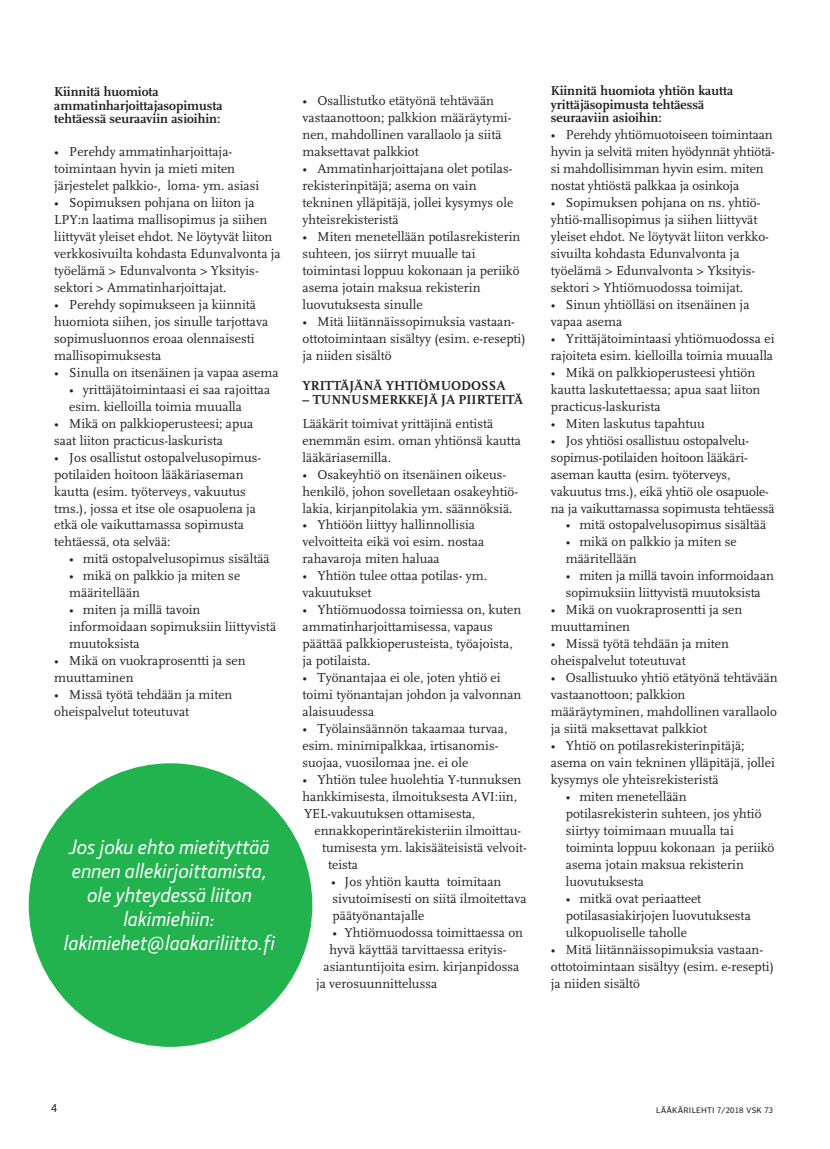
<style>
.page{position:relative;width:830px;height:1149px;background:#fff}
.page>*{position:absolute;margin:0;border:0;box-sizing:border-box;transform-origin:0 0}
.leipa_ilman_sis{font:italic 500 21px/24px "Section";color:#fff;text-align:center}
.leipa_ilman_sis-2{font:13.5px/17px "Scala LF";color:#231f20}
.Alaotsikko{font:700 13.5px/13.5px "Scala LF";color:#231f20}
.t1{font:10.5px "Poynter Agate Zero";color:#231f20}
.t2{font:7.5px "Poynter Agate Zero";letter-spacing:.03em;color:#231f20}
</style>
<div class="page">
<div style="left:29px;top:763px;width:283px;height:283px;background:#22b24e;border-radius:50%"></div>
<p class="Alaotsikko" style="left:54px;top:85px;width:170px">Kiinnitä huomiota ammatinharjoittajasopimusta tehtäessä seuraaviin asioihin:</p>
<p class="leipa_ilman_sis-2" style="left:54px;top:144px;width:206px">• Perehdy ammatinharjoittaja&shy;toimintaan hyvin ja mieti miten järjestelet palkkio-, loma- ym. asiasi</p>
<p class="leipa_ilman_sis-2" style="left:54px;top:194px;width:228px">• Sopimuksen pohjana on liiton ja LPY:n laatima mallisopimus ja siihen liittyvät yleiset ehdot. Ne löytyvät liiton verkkosivuilta kohdasta Edunvalvonta ja työelämä &gt; Edunvalvonta &gt; Yksityis&shy;sektori &gt; Ammatinharjoittajat.</p>
<p class="leipa_ilman_sis-2" style="left:54px;top:296px;width:215px">• Perehdy sopimukseen ja kiinnitä huomiota siihen, jos sinulle tarjottava sopimusluonnos eroaa olennaisesti mallisopimuksesta</p>
<p class="leipa_ilman_sis-2" style="left:54px;top:364px;width:226px">• Sinulla on itsenäinen ja vapaa asema</p>
<p class="leipa_ilman_sis-2" style="left:69px;top:381px;width:202px">• yrittäjätoimintaasi ei saa rajoittaa esim. kielloilla toimia muualla</p>
<p class="leipa_ilman_sis-2" style="left:54px;top:415px;width:200px">• Mikä on palkkioperusteesi; apua saat liiton practicus-laskurista</p>
<p class="leipa_ilman_sis-2" style="left:54px;top:449px;width:206px">• Jos osallistut ostopalvelusopimus-- potilaiden hoitoon lääkäriaseman kautta (esim. työterveys, vakuutus tms.), jossa et itse ole osapuolena ja etkä ole vaikuttamassa sopimusta tehtäessä, ota selvää:</p>
<p class="leipa_ilman_sis-2" style="left:69px;top:550px;width:202px">• mitä ostopalvelusopimus sisältää</p>
<p class="leipa_ilman_sis-2" style="left:69px;top:567px;width:172px">• mikä on palkkio ja miten se määritellään</p>
<p class="leipa_ilman_sis-2" style="left:69px;top:601px;width:208px">• miten ja millä tavoin - informoidaan sopimuksiin liittyvistä muutoksista</p>
<p class="leipa_ilman_sis-2" style="left:54px;top:652px;width:193px">• Mikä on vuokraprosentti ja sen muuttaminen</p>
<p class="leipa_ilman_sis-2" style="left:54px;top:686px;width:180px">• Missä työtä tehdään ja miten oheispalvelut toteutuvat</p>
<p class="leipa_ilman_sis" style="left:64px;top:835px;width:213px">Jos joku ehto mietityttää ennen allekirjoittamista, ole yhteydessä liiton lakimiehiin: lakimiehet@laakariliitto.fi</p>
<p class="leipa_ilman_sis-2" style="left:302px;top:93px;width:210px">• Osallistutko etätyönä tehtävään vastaanottoon; palkkion määräytymi&shy;nen, mahdollinen varallaolo ja siitä maksettavat palkkiot</p>
<p class="leipa_ilman_sis-2" style="left:302px;top:160px;width:212px">• Ammatinharjoittajana olet potilas&shy;rekisterinpitäjä; asema on vain tekninen ylläpitäjä, jollei kysymys ole yhteisrekisteristä</p>
<p class="leipa_ilman_sis-2" style="left:302px;top:228px;width:219px">• Miten menetellään potilasrekisterin suhteen, jos siirryt muualle tai toimintasi loppuu kokonaan ja periikö asema jotain maksua rekisterin luovutuksesta sinulle</p>
<p class="leipa_ilman_sis-2" style="left:302px;top:313px;width:224px">• Mitä liitännäissopimuksia vastaan&shy;ottotoimintaan sisältyy (esim. e-resepti) ja niiden sisältö</p>
<p class="Alaotsikko" style="left:302px;top:379px;width:204px">YRITTÄJÄNÄ YHTIÖMUODOSSA</p>
<p class="Alaotsikko" style="left:302px;top:392px;width:221px">– TUNNUSMERKKEJÄ JA PIIRTEITÄ</p>
<p class="leipa_ilman_sis-2" style="left:302px;top:415px;width:220px">Lääkärit toimivat yrittäjinä entistä enemmän esim. oman yhtiönsä kautta lääkäriasemilla.</p>
<p class="leipa_ilman_sis-2" style="left:302px;top:466px;width:216px">• Osakeyhtiö on itsenäinen oikeus&shy;henkilö, johon sovelletaan osakeyhtiö&shy;lakia, kirjanpitolakia ym. säännöksiä.</p>
<p class="leipa_ilman_sis-2" style="left:302px;top:516px;width:183px">• Yhtiöön liittyy hallinnollisia velvoitteita eikä voi esim. nostaa rahavaroja miten haluaa</p>
<p class="leipa_ilman_sis-2" style="left:302px;top:567px;width:186px">• Yhtiön tulee ottaa potilas- ym. vakuutukset</p>
<p class="leipa_ilman_sis-2" style="left:302px;top:601px;width:220px">• Yhtiömuodossa toimiessa on, kuten ammatinharjoittamisessa, vapaus päättää palkkioperusteista, työajoista, ja potilaista.</p>
<p class="leipa_ilman_sis-2" style="left:302px;top:669px;width:220px">• Työnantajaa ei ole, joten yhtiö ei toimi työnantajan johdon ja valvonnan alaisuudessa</p>
<p class="leipa_ilman_sis-2" style="left:302px;top:720px;width:206px">• Työlainsäännön takaamaa turvaa, esim. minimipalkkaa, irtisanomis&shy;suojaa, vuosilomaa jne. ei ole</p>
<p class="leipa_ilman_sis-2" style="left:302px;top:771px;width:220px">• Yhtiön tulee huolehtia Y-tunnuksen</p>
<p class="leipa_ilman_sis-2" style="left:302px;top:788px;width:216px">hankkimisesta, ilmoituksesta AVI:iin,</p>
<p class="leipa_ilman_sis-2" style="left:304px;top:805px;width:173px">YEL-vakuutuksen ottamisesta,</p>
<p class="leipa_ilman_sis-2" style="left:314px;top:822px;width:207px">ennakkoperintärekisteriin ilmoittau-</p>
<p class="leipa_ilman_sis-2" style="left:322px;top:838px;width:205px">tumisesta ym. lakisääteisistä velvoit-</p>
<p class="leipa_ilman_sis-2" style="left:328px;top:855px;width:31px">teista</p>
<p class="leipa_ilman_sis-2" style="left:331px;top:872px;width:197px">• Jos yhtiön kautta toimitaan sivutoimisesti on siitä ilmoitettava päätyönantajalle</p>
<p class="leipa_ilman_sis-2" style="left:332px;top:923px;width:192px">• Yhtiömuodossa toimittaessa on</p>
<p class="leipa_ilman_sis-2" style="left:329px;top:940px;width:177px">hyvä käyttää tarvittaessa erityis-</p>
<p class="leipa_ilman_sis-2" style="left:323px;top:957px;width:197px">asiantuntijoita esim. kirjanpidossa</p>
<p class="leipa_ilman_sis-2" style="left:316px;top:974px;width:123px">ja verosuunnittelussa</p>
<p class="Alaotsikko" style="left:550px;top:84px;width:184px">Kiinnitä huomiota yhtiön kautta yrittäjäsopimusta tehtäessä seuraaviin asioihin:</p>
<p class="leipa_ilman_sis-2" style="left:550px;top:127px;width:225px">• Perehdy yhtiömuotoiseen toimintaan hyvin ja selvitä miten hyödynnät yhtiötä&shy;si mahdollisimman hyvin esim. miten nostat yhtiöstä palkkaa ja osinkoja</p>
<p class="leipa_ilman_sis-2" style="left:550px;top:194px;width:219px">• Sopimuksen pohjana on ns. yhtiö&shy;yhtiö-mallisopimus ja siihen liittyvät yleiset ehdot. Ne löytyvät liiton verkko&shy;sivuilta kohdasta Edunvalvonta ja työelämä &gt; Edunvalvonta &gt; Yksityis&shy;sektori &gt; Yhtiömuodossa toimijat.</p>
<p class="leipa_ilman_sis-2" style="left:550px;top:296px;width:200px">• Sinun yhtiölläsi on itsenäinen ja vapaa asema</p>
<p class="leipa_ilman_sis-2" style="left:550px;top:330px;width:225px">• Yrittäjätoimintaasi yhtiömuodossa ei rajoiteta esim. kielloilla toimia muualla</p>
<p class="leipa_ilman_sis-2" style="left:550px;top:364px;width:211px">• Mikä on palkkioperusteesi yhtiön kautta laskutettaessa; apua saat liiton practicus-laskurista</p>
<p class="leipa_ilman_sis-2" style="left:550px;top:415px;width:155px">• Miten laskutus tapahtuu</p>
<p class="leipa_ilman_sis-2" style="left:550px;top:432px;width:225px">• Jos yhtiösi osallistuu ostopalvelu&shy;sopimus-potilaiden hoitoon lääkäri&shy;aseman kautta (esim. työterveys, vakuutus tms.), eikä yhtiö ole osapuole&shy;na ja vaikuttamassa sopimusta tehtäessä</p>
<p class="leipa_ilman_sis-2" style="left:565px;top:516px;width:202px">• mitä ostopalvelusopimus sisältää</p>
<p class="leipa_ilman_sis-2" style="left:565px;top:533px;width:172px">• mikä on palkkio ja miten se määritellään</p>
<p class="leipa_ilman_sis-2" style="left:565px;top:567px;width:209px">• miten ja millä tavoin informoidaan sopimuksiin liittyvistä muutoksista</p>
<p class="leipa_ilman_sis-2" style="left:550px;top:601px;width:193px">• Mikä on vuokraprosentti ja sen muuttaminen</p>
<p class="leipa_ilman_sis-2" style="left:550px;top:635px;width:180px">• Missä työtä tehdään ja miten oheispalvelut toteutuvat</p>
<p class="leipa_ilman_sis-2" style="left:550px;top:669px;width:228px">• Osallistuuko yhtiö etätyönä tehtävään vastaanottoon; palkkion määräytyminen, mahdollinen varallaolo ja siitä maksettavat palkkiot</p>
<p class="leipa_ilman_sis-2" style="left:550px;top:737px;width:225px">• Yhtiö on potilasrekisterinpitäjä; asema on vain tekninen ylläpitäjä, jollei kysymys ole yhteisrekisteristä</p>
<p class="leipa_ilman_sis-2" style="left:565px;top:788px;width:122px">• miten menetellään</p>
<p class="leipa_ilman_sis-2" style="left:565px;top:805px;width:197px">potilasrekisterin suhteen, jos yhtiö siirtyy toimimaan muualla tai</p>
<p class="leipa_ilman_sis-2" style="left:565px;top:838px;width:210px">toiminta loppuu kokonaan ja periikö asema jotain maksua rekisterin luovutuksesta</p>
<p class="leipa_ilman_sis-2" style="left:565px;top:889px;width:137px">• mitkä ovat periaatteet</p>
<p class="leipa_ilman_sis-2" style="left:565px;top:906px;width:186px">potilasasiakirjojen luovutuksesta ulkopuoliselle taholle</p>
<p class="leipa_ilman_sis-2" style="left:550px;top:940px;width:224px">• Mitä liitännäissopimuksia vastaan&shy;ottotoimintaan sisältyy (esim. e-resepti) ja niiden sisältö</p>
<p class="t1" style="left:51px;top:1101px;width:7px">4</p>
<p class="t2" style="left:655px;top:1105px;width:118px">LÄÄKÄRILEHTI 7/2018 VSK 73</p>
</div>
